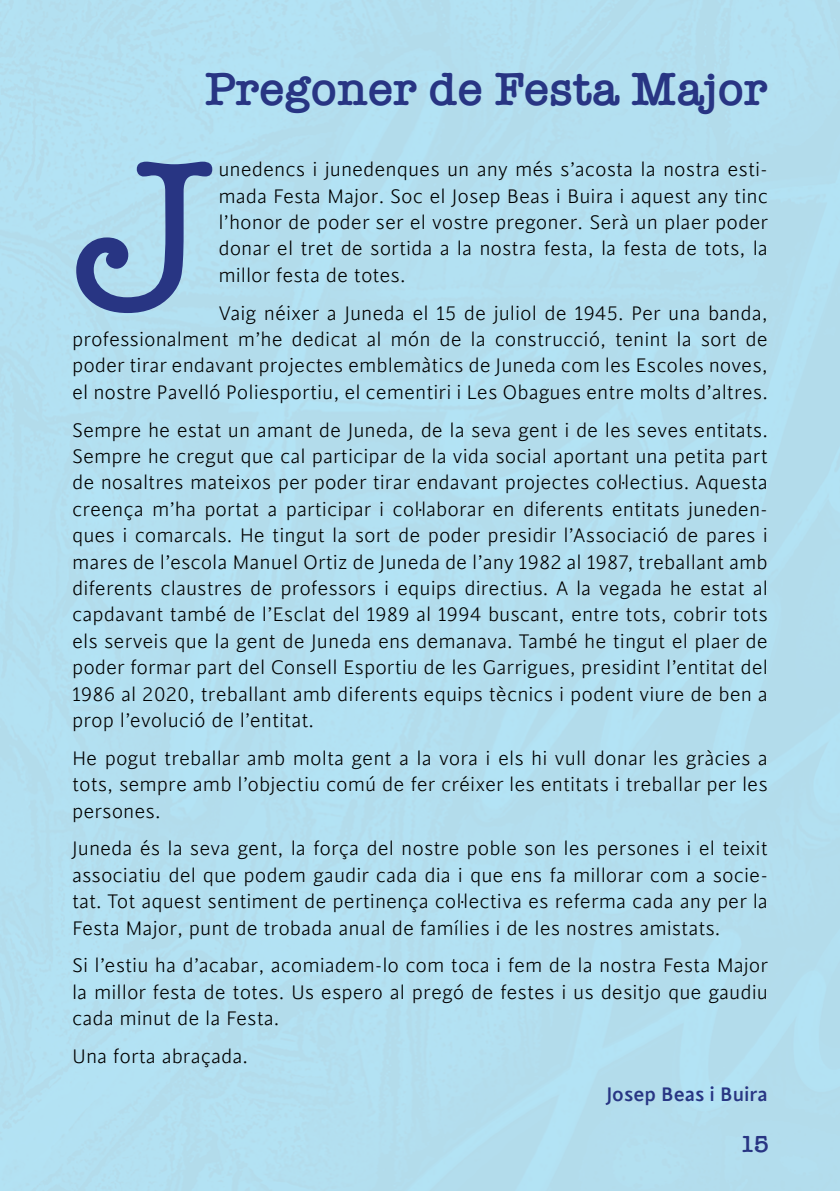
<style>
.page{position:relative;width:840px;height:1191px;background:#fff}
.page>*{position:absolute;margin:0;border:0;box-sizing:border-box;transform-origin:0 0}
.t1{font:218.4px "American Typewriter";color:#283583}
.t2{font:600 48px "American Typewriter";color:#283583}
.t3{font:600 24px "American Typewriter";color:#283583}
.t4{font:300 22px/26.4px "Cinta";color:#000;text-align:justify}
.t5{font:500 22px "Cinta";color:#283583}
</style>
<div class="page">
<h2 class="t2" style="left:205px;top:53px;width:563px">Pregoner de Festa Major</h2>
<h1 class="t1" style="left:72px;top:69px;width:137px">J</h1>
<p class="t4" style="left:218px;top:157px;width:551px">unedencs i junedenques un any més s’acosta la nostra esti&shy;mada Festa Major. Soc el Josep Beas i Buira i aquest any tinc l’honor de poder ser el vostre pregoner. Serà un plaer poder donar el tret de sortida a la nostra festa, la festa de tots, la millor festa de totes.</p>
<p class="t4" style="left:72px;top:300px;width:697px;text-indent:146px">Vaig néixer a Juneda el 15 de juliol de 1945. Per una banda, professionalment m’he dedicat al món de la construcció, tenint la sort de poder tirar endavant projectes emblemàtics de Juneda com les Escoles noves, el nostre Pavelló Poliesportiu, el cementiri i Les Obagues entre molts d’altres.</p>
<p class="t4" style="left:72px;top:417px;width:697px">Sempre he estat un amant de Juneda, de la seva gent i de les seves entitats.<br>Sempre he cregut que cal participar de la vida social aportant una petita part de nosaltres mateixos per poder tirar endavant projectes col·lectius. Aquesta creença m’ha portat a participar i col·laborar en diferents entitats juneden&shy;ques i comarcals. He tingut la sort de poder presidir l’Associació de pares i mares de l’escola Manuel Ortiz de Juneda de l’any 1982 al 1987, treballant amb diferents claustres de professors i equips directius. A la vegada he estat al capdavant també de l’Esclat del 1989 al 1994 buscant, entre tots, cobrir tots els serveis que la gent de Juneda ens demanava. També he tingut el plaer de poder formar part del Consell Esportiu de les Garrigues, presidint l’entitat del 1986 al 2020, treballant amb diferents equips tècnics i podent viure de ben a prop l’evolució de l’entitat.</p>
<p class="t4" style="left:72px;top:745px;width:697px">He pogut treballar amb molta gent a la vora i els hi vull donar les gràcies a tots, sempre amb l’objectiu comú de fer créixer les entitats i treballar per les persones.</p>
<p class="t4" style="left:72px;top:836px;width:697px">Juneda és la seva gent, la força del nostre poble son les persones i el teixit associatiu del que podem gaudir cada dia i que ens fa millorar com a socie&shy;tat. Tot aquest sentiment de pertinença col·lectiva es referma cada any per la Festa Major, punt de trobada anual de famílies i de les nostres amistats.</p>
<p class="t4" style="left:72px;top:953px;width:697px">Si l’estiu ha d’acabar, acomiadem-lo com toca i fem de la nostra Festa Major la millor festa de totes. Us espero al pregó de festes i us desitjo que gaudiu cada minut de la Festa.</p>
<p class="t4" style="left:72px;top:1043px;width:177px">Una forta abraçada.</p>
<p class="t5" style="left:606px;top:1081px;width:163px">Josep Beas i Buira</p>
<p class="t3" style="left:739px;top:1125px;width:30px">15</p>
</div>
